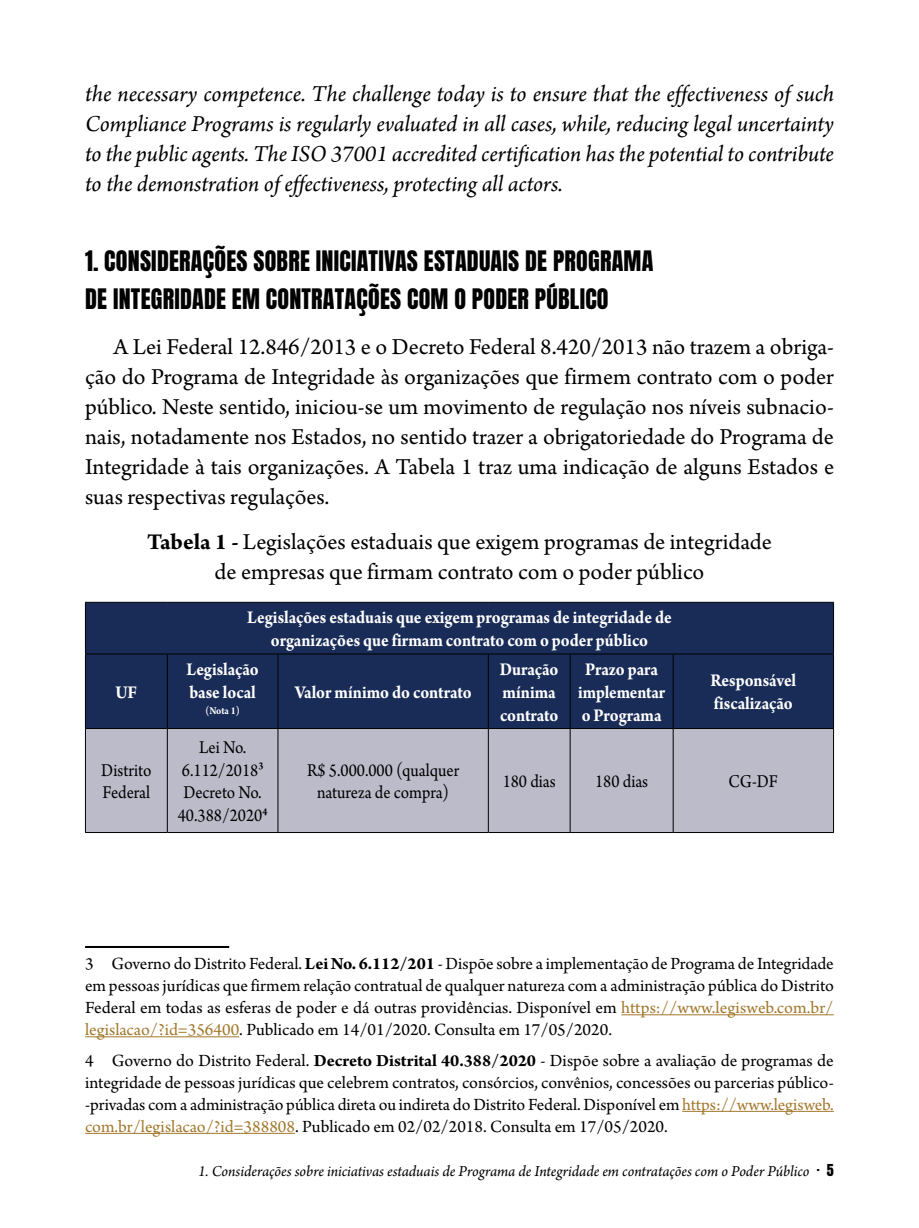
<style>
.page{position:relative;width:919px;height:1228px;background:#fff}
.page>*{position:absolute;margin:0;border:0;box-sizing:border-box;transform-origin:0 0}
.t1{font:24px/30px "Arno Pro";color:#000;text-align:justify}
.t2{font:italic 24px/30px "Arno Pro";letter-spacing:-.005em;color:#000;text-align:justify}
.t3{font:24px/38px "Anton";letter-spacing:.01em;color:#000}
.t4{font:700 19px/22.8px "Arno Pro";letter-spacing:-.005em;color:#fff;scale:.9 1}
.t5{font:19px/22.8px "Arno Pro";color:#000;text-align:center;scale:.9 1}
.t6{font:18px/22px "Arno Pro";color:#000;text-align:justify}
.t7{font:italic 16px "Arno Pro";letter-spacing:-.005em;color:#000}
.t8{font:700 11px "Arno Pro";color:#fff;scale:.9 1}
.s1{font-weight:700}
.s2{color:#a2782c}
.s3{font-family:"Anton";font-style:normal;font-size:14px}
</style>
<div class="page">
<div style="left:86px;top:603px;width:747px;height:125px;background:#192c57"></div>
<div style="left:86px;top:729px;width:747px;height:103px;background:#bcbbca"></div>
<hr style="left:488px;top:832px;width:82px;height:1px;background:#000">
<hr style="left:167px;top:654px;width:1px;height:74px;background:#000">
<hr style="left:277px;top:654px;width:1px;height:74px;background:#000">
<hr style="left:672px;top:654px;width:1px;height:74px;background:#000">
<hr style="left:85px;top:729px;width:1px;height:103px;background:#000">
<hr style="left:167px;top:729px;width:1px;height:103px;background:#000">
<hr style="left:277px;top:729px;width:1px;height:103px;background:#000">
<hr style="left:488px;top:729px;width:1px;height:103px;background:#000">
<hr style="left:569px;top:729px;width:1px;height:103px;background:#000">
<hr style="left:672px;top:729px;width:1px;height:103px;background:#000">
<hr style="left:833px;top:729px;width:1px;height:103px;background:#000">
<hr style="left:85px;top:832px;width:82px;height:1px;background:#000">
<hr style="left:167px;top:832px;width:111px;height:1px;background:#000">
<hr style="left:278px;top:832px;width:210px;height:1px;background:#000">
<hr style="left:570px;top:832px;width:103px;height:1px;background:#000">
<hr style="left:673px;top:832px;width:160px;height:1px;background:#000">
<hr style="left:85px;top:654px;width:1px;height:74px;background:#000">
<hr style="left:833px;top:654px;width:1px;height:74px;background:#000">
<hr style="left:85px;top:728px;width:82px;height:1px;background:#000">
<hr style="left:167px;top:728px;width:111px;height:1px;background:#000">
<hr style="left:278px;top:728px;width:210px;height:1px;background:#000">
<hr style="left:570px;top:728px;width:103px;height:1px;background:#000">
<hr style="left:673px;top:728px;width:160px;height:1px;background:#000">
<hr style="left:85px;top:602px;width:82px;height:1px;background:#000">
<hr style="left:85px;top:602px;width:1px;height:51px;background:#000">
<hr style="left:167px;top:602px;width:111px;height:1px;background:#000">
<hr style="left:278px;top:602px;width:210px;height:1px;background:#000">
<hr style="left:488px;top:602px;width:82px;height:1px;background:#000">
<hr style="left:570px;top:602px;width:103px;height:1px;background:#000">
<hr style="left:673px;top:602px;width:160px;height:1px;background:#000">
<hr style="left:833px;top:602px;width:1px;height:51px;background:#000">
<hr style="left:85px;top:653px;width:82px;height:1px;background:#000">
<hr style="left:167px;top:653px;width:111px;height:1px;background:#000">
<hr style="left:278px;top:653px;width:210px;height:1px;background:#000">
<hr style="left:570px;top:653px;width:103px;height:1px;background:#000">
<hr style="left:673px;top:653px;width:160px;height:1px;background:#000">
<hr style="left:488px;top:653px;width:82px;height:1px;background:#000">
<hr style="left:488px;top:654px;width:1px;height:74px;background:#000">
<hr style="left:569px;top:654px;width:1px;height:74px;background:#000">
<hr style="left:488px;top:728px;width:82px;height:1px;background:#000">
<hr style="left:85px;top:946px;width:144px;height:2px;background:#000">
<hr style="left:621px;top:1014px;width:212px;height:1px;background:#a2782c">
<hr style="left:85px;top:1036px;width:154px;height:1px;background:#a2782c">
<hr style="left:682px;top:1110px;width:151px;height:1px;background:#a2782c">
<hr style="left:85px;top:1132px;width:210px;height:1px;background:#a2782c">
<p class="t2" style="left:85px;top:80px;width:750px">the necessary competence. The challenge today is to ensure that the effectiveness of such Compliance Programs is regularly evaluated in all cases, while, reducing legal uncertainty to the public agents. The ISO 37001 accredited certification has the potential to contribute to the demonstration of effectiveness, protecting all actors.</p>
<h1 class="t3" style="left:85px;top:243px;width:570px">1. CONSIDERAÇÕES SOBRE INICIATIVAS ESTADUAIS DE PROGRAMA<br>DE INTEGRIDADE EM CONTRATAÇÕES COM O PODER PÚBLICO</h1>
<p class="t1" style="left:85px;top:333px;width:750px;text-indent:28px">A Lei Federal 12.846/2013 e o Decreto Federal 8.420/2013 não trazem a obriga&shy;ção do Programa de Integridade às organizações que firmem contrato com o poder público. Neste sentido, iniciou-se um movimento de regulação nos níveis subnacio&shy;nais, notadamente nos Estados, no sentido trazer a obrigatoriedade do Programa de Integridade à tais organizações. A Tabela 1 traz uma indicação de alguns Estados e suas respectivas regulações.</p>
<h1 class="t1" style="left:147px;top:528px;width:626px;text-align:center"><span class="s1">Tabela 1 -</span> Legislações estaduais que exigem programas de integridade de empresas que firmam contrato com o poder público</h1>
<p class="t4" style="left:247px;top:607px;width:473px;text-align:center">Legislações estaduais que exigem programas de integridade de organizações que firmam contrato com o poder público</p>
<p class="t4" style="left:115px;top:681px;width:26px">UF</p>
<p class="t4" style="left:186px;top:658px;width:82px">Legislação base local</p>
<p class="t8" style="left:205px;top:704px;width:40px">(Nota 1)</p>
<p class="t4" style="left:500px;top:658px;width:67px">Duração mínima contrato</p>
<p class="t4" style="left:578px;top:658px;width:98px;text-align:center">Prazo para implementar o Programa</p>
<p class="t4" style="left:710px;top:670px;width:97px">Responsável fiscalização</p>
<p class="t4" style="left:295px;top:681px;width:198px">Valor mínimo do contrato</p>
<p class="t5" style="left:101px;top:759px;width:57px;text-align:left">Distrito<br>Federal</p>
<p class="t5" style="left:178px;top:736px;width:101px">Lei No.<br>6.112/2018<sup>3<br></sup>Decreto No.<br>40.388/2020<sup>4</sup></p>
<p class="t5" style="left:307px;top:759px;width:170px">R$ 5.000.000 (qualquer natureza de compra)</p>
<p class="t5" style="left:502px;top:770px;width:60px">180 dias</p>
<p class="t5" style="left:595px;top:770px;width:60px">180 dias</p>
<p class="t5" style="left:728px;top:770px;width:56px">CG-DF</p>
<p class="t6" style="left:85px;top:953px;width:750px">3 Governo do Distrito Federal. <span class="s1">Lei No. 6.112/201</span> - Dispõe sobre a implementação de Programa de Integridade em pessoas jurídicas que firmem relação contratual de qualquer natureza com a administração pública do Distrito Federal em todas as esferas de poder e dá outras providências. Disponível em <span class="s2">https://www.legisweb.com.br/ legislacao/?id=356400</span>. Publicado em 14/01/2020. Consulta em 17/05/2020.</p>
<p class="t6" style="left:85px;top:1050px;width:750px">4 Governo do Distrito Federal. <span class="s1">Decreto Distrital 40.388/2020</span> - Dispõe sobre a avaliação de programas de integridade de pessoas jurídicas que celebrem contratos, consórcios, convênios, concessões ou parcerias público--privadas com a administração pública direta ou indireta do Distrito Federal. Disponível em <span class="s2">https://www.legisweb. com.br/legislacao/?id=388808</span>. Publicado em 02/02/2018. Consulta em 17/05/2020.</p>
<p class="t7" style="left:198px;top:1162px;width:637px">1. Considerações sobre iniciativas estaduais de Programa de Integridade em contratações com o Poder Público <span class="s3">∙ 5</span></p>
</div>
